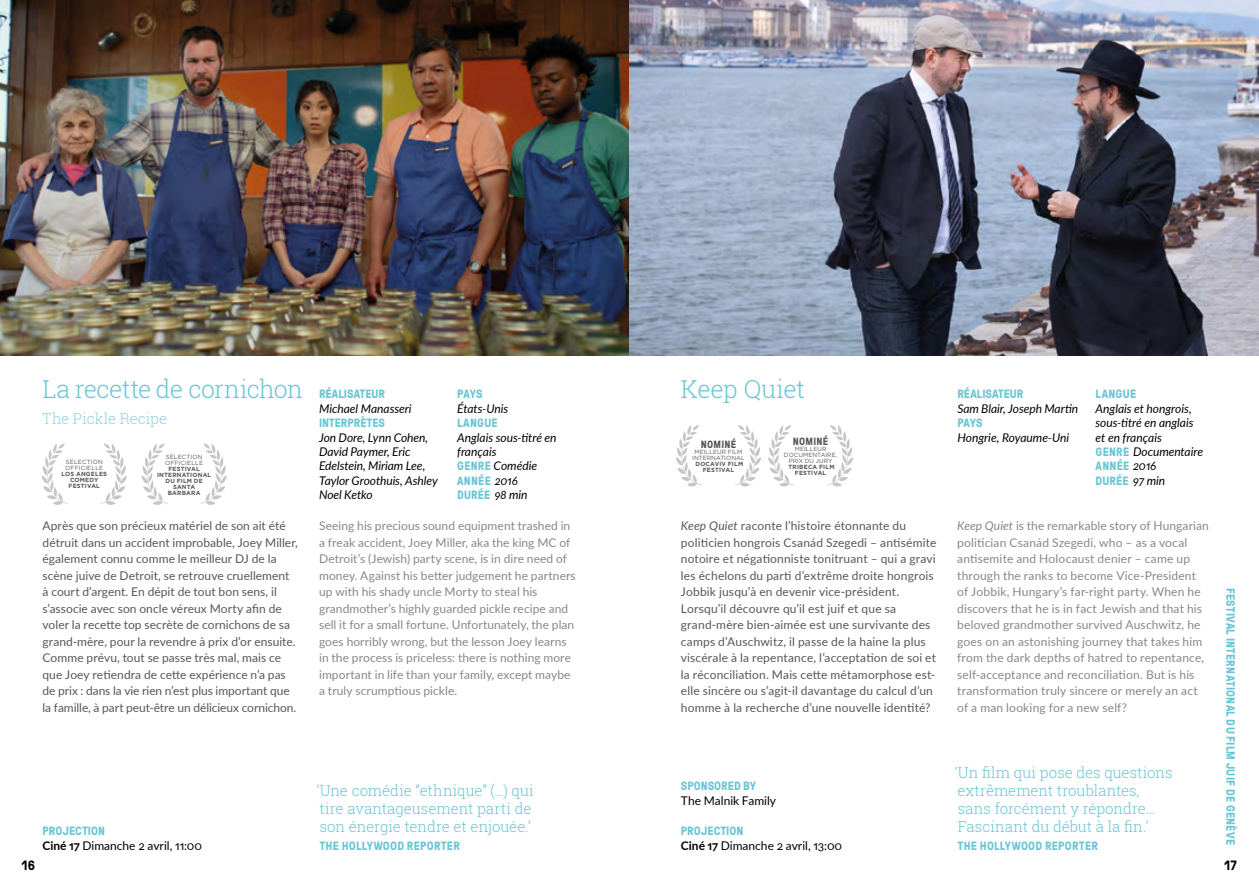
<style>
.page{position:relative;width:1259px;height:893px;background:#fff}
.page>*{position:absolute;margin:0;border:0;box-sizing:border-box;transform-origin:0 0}
.t1{font:300 24.75px "Roboto Slab";letter-spacing:-.025em;color:#6ac5d4}
.t2{font:300 15px/18px "Roboto Slab";color:#6ac5d4}
.t3{font:300 15px "Roboto Slab";letter-spacing:-.005em;color:#92d1de}
.t4{font:700 13.5px "GT Pressura";color:#000}
.t5{font:12px/16.5px "Lato";letter-spacing:.01em;color:#575756}
.t6{font:12px/16.5px "Lato";letter-spacing:.01em;color:#878787}
.t7{font:italic 12px/14.4px "Lato";letter-spacing:-.005em;color:#000}
.t8{font:700 12px/14.4px "GT Pressura";letter-spacing:.015em;color:#6ac5d4}
.t9{font:12px "Lato";color:#000}
.t10{font:700 10.5px "GT Pressura";letter-spacing:.02em;color:#575756}
.t11{font:700 6px/6px "Gotham";letter-spacing:.025em;color:#575756;text-align:center}
.t12{font:6px/6px "Gotham";letter-spacing:.015em;color:#575756}
.s1{font-family:"GT Pressura";font-weight:700;font-style:normal;color:#6ac5d4}
.s2{font-family:"Lato";font-weight:400;font-style:italic;color:#000}
.s3{font-weight:700}
.s4{font-style:italic}
</style>
<div class="page">
<img style="left:0;top:0;width:1259px;height:355px">
<svg style="left:42px;top:443px;width:26px;height:62px"></svg>
<svg style="left:100px;top:443px;width:27px;height:62px"></svg>
<svg style="left:141px;top:443px;width:27px;height:62px"></svg>
<svg style="left:200px;top:443px;width:27px;height:62px"></svg>
<svg style="left:768px;top:425px;width:26px;height:61px"></svg>
<svg style="left:827px;top:425px;width:26px;height:61px"></svg>
<svg style="left:676px;top:425px;width:26px;height:61px"></svg>
<svg style="left:735px;top:425px;width:26px;height:61px"></svg>
<h1 class="t1" style="left:43px;top:372px;width:262px">La recette de cornichon</h1>
<p class="t8" style="left:957px;top:386px;width:68px">RÉALISATEUR</p>
<p class="t7" style="left:957px;top:401px;width:122px">Sam Blair, Joseph Martin</p>
<p class="t8" style="left:957px;top:415px;width:27px">PAYS</p>
<p class="t7" style="left:957px;top:429px;width:114px">Hongrie, Royaume-Uni</p>
<h1 class="t1" style="left:681px;top:372px;width:126px">Keep Quiet</h1>
<p class="t8" style="left:319px;top:386px;width:68px">RÉALISATEUR</p>
<p class="t7" style="left:319px;top:401px;width:94px">Michael Manasseri</p>
<p class="t8" style="left:319px;top:415px;width:67px">INTERPRÈTES</p>
<p class="t7" style="left:319px;top:429px;width:120px">Jon Dore, Lynn Cohen,<br>David Paymer, Eric<br>Edelstein, Miriam Lee,<br>Taylor Groothuis, Ashley<br>Noel Ketko</p>
<p class="t8" style="left:457px;top:386px;width:27px">PAYS</p>
<p class="t7" style="left:457px;top:401px;width:53px">États-Unis</p>
<p class="t8" style="left:457px;top:415px;width:42px">LANGUE</p>
<p class="t7" style="left:457px;top:429px;width:101px">Anglais sous-titré en français<br><span class="s1">GENRE</span> Comédie</p>
<p class="t8" style="left:457px;top:473px;width:72px">ANNÉE <span class="s2">2016<br></span>DURÉE <span class="s2">98 min</span></p>
<p class="t3" style="left:42px;top:408px;width:126px">The Pickle Recipe</p>
<p class="t12" style="left:65px;top:459px;width:39px">SÉLECTION<br>OFFICIELLE</p>
<p class="t11" style="left:61px;top:471px;width:47px">LOS ANGELES<br>COMEDY<br>FESTIVAL</p>
<p class="t10" style="left:793px;top:433px;width:37px">NOMINÉ</p>
<p class="t12" style="left:784px;top:445px;width:55px;text-align:center">MEILLEUR<br>DOCUMENTAIRE,<br>PRIX DU JURY</p>
<p class="t11" style="left:788px;top:463px;width:48px">TRIBECA FILM<br>FESTIVAL</p>
<p class="t10" style="left:701px;top:436px;width:37px">NOMINÉ</p>
<p class="t12" style="left:692px;top:448px;width:54px;text-align:center">MEILLEUR FILM<br>INTERNATIONAL</p>
<p class="t11" style="left:695px;top:460px;width:49px">DOCAVIV FILM<br>FESTIVAL</p>
<p class="t12" style="left:165px;top:454px;width:39px">SÉLECTION<br>OFFICIELLE</p>
<p class="t11" style="left:157px;top:466px;width:56px">FESTIVAL<br>INTERNATIONAL<br>DU FILM DE<br>SANTA<br>BARBARA</p>
<p class="t8" style="left:1095px;top:386px;width:42px">LANGUE</p>
<p class="t7" style="left:1095px;top:401px;width:109px">Anglais et hongrois, sous-titré en anglais et en français<br><span class="s1">GENRE</span> Documentaire</p>
<p class="t8" style="left:1095px;top:458px;width:71px">ANNÉE <span class="s2">2016<br></span>DURÉE <span class="s2">97 min</span></p>
<p class="t5" style="left:43px;top:517px;width:257px">Après que son précieux matériel de son ait été détruit dans un accident improbable, Joey Miller, également connu comme le meilleur DJ de la scène juive de Detroit, se retrouve cruellement à court d’argent. En dépit de tout bon sens, il s’associe avec son oncle véreux Morty afin de voler la recette top secrète de cornichons de sa grand-mère, pour la revendre à prix d’or ensuite.<br>Comme prévu, tout se passe très mal, mais ce que Joey retiendra de cette expérience n’a pas de prix : dans la vie rien n’est plus important que la famille, à part peut-être un délicieux cornichon.</p>
<p class="t6" style="left:319px;top:517px;width:258px">Seeing his precious sound equipment trashed in a freak accident, Joey Miller, aka the king MC of Detroit’s (Jewish) party scene, is in dire need of money. Against his better judgement he partners up with his shady uncle Morty to steal his grandmother’s highly guarded pickle recipe and sell it for a small fortune. Unfortunately, the plan goes horribly wrong, but the lesson Joey learns in the process is priceless: there is nothing more important in life than your family, except maybe a truly scrumptious pickle.</p>
<p class="t8" style="left:43px;top:824px;width:64px">PROJECTION</p>
<p class="t9" style="left:43px;top:837px;width:161px"><span class="s3">Ciné 17</span> Dimanche 2 avril, 11:00</p>
<p class="t2" style="left:317px;top:782px;width:219px">‘Une comédie “ethnique” (…) qui tire avantageusement parti de son énergie tendre et enjouée.’</p>
<p class="t8" style="left:320px;top:839px;width:142px">THE HOLLYWOOD REPORTER</p>
<p class="t5" style="left:681px;top:517px;width:257px"><span class="s4">Keep Quiet</span> raconte l’histoire étonnante du politicien hongrois Csanád Szegedi – antisémite notoire et négationniste tonitruant – qui a gravi les échelons du parti d’extrême droite hongrois Jobbik jusqu’à en devenir vice-président.<br>Lorsqu’il découvre qu’il est juif et que sa grand-mère bien-aimée est une survivante des camps d’Auschwitz, il passe de la haine la plus viscérale à la repentance, l’acceptation de soi et la réconciliation. Mais cette métamorphose est&shy;elle sincère ou s’agit-il davantage du calcul d’un homme à la recherche d’une nouvelle identité?</p>
<p class="t6" style="left:957px;top:517px;width:253px"><span class="s4">Keep Quiet</span> is the remarkable story of Hungarian politician Csanád Szegedi, who – as a vocal antisemite and Holocaust denier – came up through the ranks to become Vice-President of Jobbik, Hungary’s far-right party. When he discovers that he is in fact Jewish and that his beloved grandmother survived Auschwitz, he goes on an astonishing journey that takes him from the dark depths of hatred to repentance, self-acceptance and reconciliation. But is his transformation truly sincere or merely an act of a man looking for a new self?</p>
<p class="t8" style="left:681px;top:778px;width:76px">SPONSORED BY</p>
<p class="t9" style="left:681px;top:792px;width:97px">The Malnik Family</p>
<p class="t8" style="left:681px;top:824px;width:64px">PROJECTION</p>
<p class="t9" style="left:681px;top:837px;width:163px"><span class="s3">Ciné 17</span> Dimanche 2 avril, 13:00</p>
<p class="t2" style="left:955px;top:764px;width:219px">‘Un film qui pose des questions extrêmement troublantes, sans forcément y répondre…<br>Fascinant du début à la fin.’</p>
<p class="t8" style="left:958px;top:839px;width:142px">THE HOLLYWOOD REPORTER</p>
<p class="t8" style="left:1238px;top:588px;width:259px;rotate:90deg">FESTIVAL INTERNATIONAL DU FILM JUIF DE GENÈVE</p>
<p class="t4" style="left:22px;top:856px;width:15px">16</p>
<p class="t4" style="left:1224px;top:856px;width:14px">17</p>
</div>
